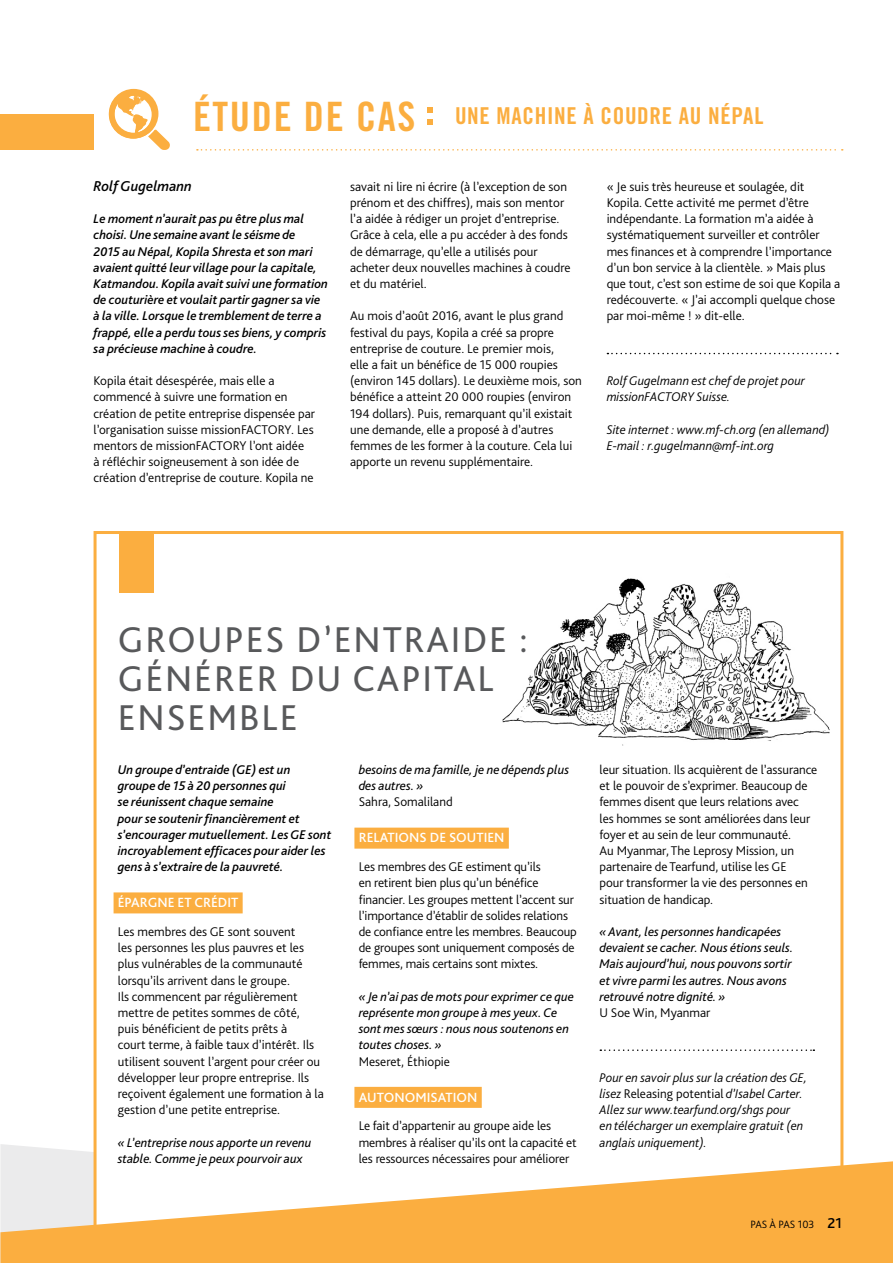
<style>
.page{position:relative;width:893px;height:1263px;background:#fff}
.page>*{position:absolute;margin:0;border:0;box-sizing:border-box;transform-origin:0 0}
.t1{font:37.5px/39px "Bliss Pro";letter-spacing:.05em;color:#58595b}
.t2{font:23.25px "Trade Gothic Bold Cond Twenty";letter-spacing:.03em;color:#fbae40}
.t3{font:italic 500 15px "Bliss Pro";color:#000}
.t4{font:500 13.95px "Bliss Pro";color:#fff}
.t5{font:300 13.2px/16.2px "Bliss Pro";color:#000}
.t6{font:italic 500 13.2px/16.2px "Bliss Pro";color:#000}
.t7{font:italic 13.2px/16.2px "Bliss Pro";color:#000}
.t8{font:italic 300 13.2px/16.2px "Bliss Pro";color:#000}
.t9{font:300 11.1px "Bliss Pro";color:#000}
.s1{font-size:40.5px}
.s2{font-style:normal}
.s3{font-weight:500;font-size:15px}
</style>
<div class="page">
<svg style="left:607px;top:353px;width:231px;height:1px"></svg>
<div style="left:0;top:114px;width:94px;height:36px;background:#fbae40"></div>
<svg style="left:428px;top:107px;width:5px;height:6px"></svg>
<svg style="left:428px;top:119px;width:5px;height:6px"></svg>
<svg style="left:109px;top:89px;width:61px;height:61px"></svg>
<svg style="left:197px;top:149px;width:646px;height:2px"></svg>
<svg style="left:0;top:1144px;width:844px;height:17px;fill:#ebebec"></svg>
<div style="left:95px;top:532px;width:747px;height:729px;background:#fff"></div>
<div style="left:114px;top:892px;width:129px;height:21px;background:#fbae40"></div>
<div style="left:354px;top:828px;width:155px;height:21px;background:#fbae40"></div>
<div style="left:354px;top:1087px;width:128px;height:21px;background:#fbae40"></div>
<svg style="left:600px;top:1049px;width:214px;height:2px"></svg>
<svg style="left:0;top:1161px;width:893px;height:102px;fill:#fbae40"></svg>
<div style="left:119px;top:531px;width:34px;height:61px;background:#fbae40"></div>
<img style="left:502px;top:578px;width:328px;height:168px">
<h2 class="t2" style="left:193px;top:102px;width:572px"><span class="s1">ÉTUDE DE CAS</span> UNE MACHINE À COUDRE AU NÉPAL</h2>
<p class="t3" style="left:94px;top:176px;width:100px">Rolf Gugelmann</p>
<p class="t6" style="left:94px;top:211px;width:236px">Le moment n’aurait pas pu être plus mal choisi. Une semaine avant le séisme de<br>2015 au Népal, Kopila Shresta et son mari avaient quitté leur village pour la capitale, Katmandou. Kopila avait suivi une formation de couturière et voulait partir gagner sa vie à la ville. Lorsque le tremblement de terre a frappé, elle a perdu tous ses biens, y compris sa précieuse machine à coudre.</p>
<p class="t5" style="left:94px;top:372px;width:223px">Kopila était désespérée, mais elle a commencé à suivre une formation en création de petite entreprise dispensée par l’organisation suisse missionFACTORY. Les mentors de missionFACTORY l’ont aidée<br>à réfléchir soigneusement à son idée de création d’entreprise de couture. Kopila ne</p>
<p class="t5" style="left:350px;top:178px;width:222px">savait ni lire ni écrire (à l’exception de son prénom et des chiffres), mais son mentor l’a aidée à rédiger un projet d’entreprise.<br>Grâce à cela, elle a pu accéder à des fonds de démarrage, qu’elle a utilisés pour acheter deux nouvelles machines à coudre et du matériel.</p>
<p class="t5" style="left:350px;top:307px;width:233px">Au mois d’août 2016, avant le plus grand festival du pays, Kopila a créé sa propre entreprise de couture. Le premier mois,<br>elle a fait un bénéfice de 15 000 roupies (environ 145 dollars). Le deuxième mois, son bénéfice a atteint 20 000 roupies (environ 194 dollars). Puis, remarquant qu’il existait une demande, elle a proposé à d’autres femmes de les former à la couture. Cela lui apporte un revenu supplémentaire.</p>
<p class="t5" style="left:607px;top:178px;width:235px">« Je suis très heureuse et soulagée, dit Kopila. Cette activité me permet d’être indépendante. La formation m’a aidée à systématiquement surveiller et contrôler mes finances et à comprendre l’importance d’un bon service à la clientèle. » Mais plus que tout, c’est son estime de soi que Kopila a redécouverte. « J’ai accompli quelque chose par moi-même ! » dit-elle.</p>
<p class="t8" style="left:607px;top:372px;width:200px">Rolf Gugelmann est chef de projet pour missionFACTORY Suisse.</p>
<p class="t8" style="left:607px;top:421px;width:224px">Site internet : www.mf-ch.org (en allemand)<br>E-mail : r.gugelmann@mf-int.org</p>
<h1 class="t1" style="left:118px;top:619px;width:412px">GROUPES D’ENTRAIDE :<br>GÉNÉRER DU CAPITAL<br>ENSEMBLE</h1>
<p class="t6" style="left:118px;top:761px;width:215px">Un groupe d’entraide (GE) est un groupe de 15 à 20 personnes qui<br>se réunissent chaque semaine<br>pour se soutenir financièrement et s’encourager mutuellement. Les GE sont incroyablement efficaces pour aider les gens à s’extraire de la pauvreté.</p>
<p class="t4" style="left:118px;top:894px;width:122px">ÉPARGNE ET CRÉDIT</p>
<p class="t5" style="left:118px;top:923px;width:208px">Les membres des GE sont souvent<br>les personnes les plus pauvres et les plus vulnérables de la communauté lorsqu’ils arrivent dans le groupe.<br>Ils commencent par régulièrement mettre de petites sommes de côté, puis bénéficient de petits prêts à<br>court terme, à faible taux d’intérêt. Ils utilisent souvent l’argent pour créer ou développer leur propre entreprise. Ils reçoivent également une formation à la gestion d’une petite entreprise.</p>
<p class="t7" style="left:118px;top:1134px;width:195px">« L’entreprise nous apporte un revenu stable. Comme je peux pourvoir aux</p>
<p class="t7" style="left:359px;top:761px;width:212px">besoins de ma famille, je ne dépends plus des autres. »</p>
<p class="t5" style="left:359px;top:794px;width:96px">Sahra, Somaliland</p>
<p class="t4" style="left:359px;top:829px;width:147px">RELATIONS DE SOUTIEN</p>
<p class="t5" style="left:359px;top:858px;width:220px">Les membres des GE estiment qu’ils<br>en retirent bien plus qu’un bénéfice financier. Les groupes mettent l’accent sur l’importance d’établir de solides relations de confiance entre les membres. Beaucoup de groupes sont uniquement composés de femmes, mais certains sont mixtes.</p>
<p class="t7" style="left:359px;top:988px;width:217px">« Je n’ai pas de mots pour exprimer ce que représente mon groupe à mes yeux. Ce sont mes sœurs : nous nous soutenons en toutes choses. »</p>
<p class="t5" style="left:359px;top:1053px;width:93px">Meseret, Éthiopie</p>
<p class="t4" style="left:359px;top:1088px;width:120px">AUTONOMISATION</p>
<p class="t5" style="left:359px;top:1118px;width:220px">Le fait d’appartenir au groupe aide les membres à réaliser qu’ils ont la capacité et les ressources nécessaires pour améliorer</p>
<p class="t5" style="left:600px;top:761px;width:219px">leur situation. Ils acquièrent de l’assurance et le pouvoir de s’exprimer. Beaucoup de femmes disent que leurs relations avec<br>les hommes se sont améliorées dans leur foyer et au sein de leur communauté.<br>Au Myanmar, The Leprosy Mission, un partenaire de Tearfund, utilise les GE<br>pour transformer la vie des personnes en situation de handicap.</p>
<p class="t7" style="left:600px;top:923px;width:195px">« Avant, les personnes handicapées devaient se cacher. Nous étions seuls.<br>Mais aujourd’hui, nous pouvons sortir et vivre parmi les autres. Nous avons retrouvé notre dignité. »</p>
<p class="t5" style="left:600px;top:1004px;width:112px">U Soe Win, Myanmar</p>
<p class="t8" style="left:600px;top:1069px;width:209px">Pour en savoir plus sur la création des GE, lisez <span class="s2">Releasing potential</span> d’Isabel Carter.<br>Allez sur www.tearfund.org/shgs pour<br>en télécharger un exemplaire gratuit (en anglais uniquement).</p>
<p class="t9" style="left:750px;top:1217px;width:93px">PAS À PAS 103 <span class="s3">21</span></p>
</div>
